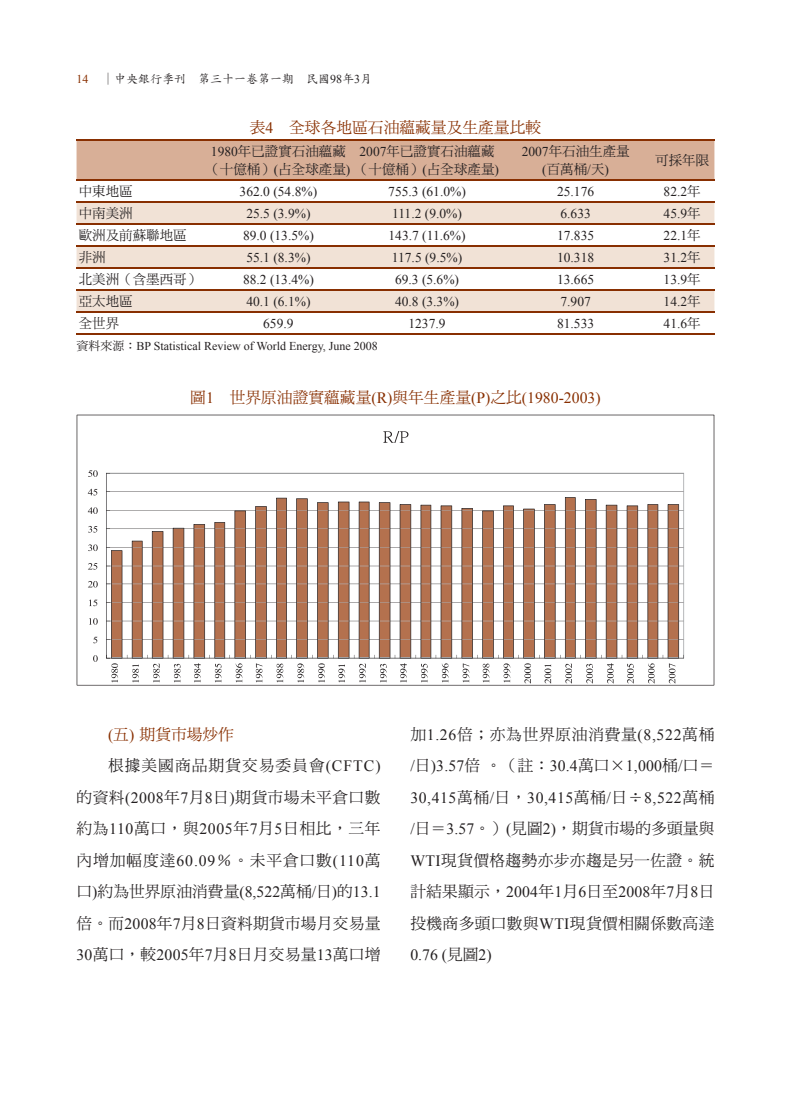
<style>
.page{position:relative;width:808px;height:1106px;background:#fff}
.page>*{position:absolute;margin:0;border:0;box-sizing:border-box;transform-origin:0 0}
.t1{font:15.75px/31.5px "DF Ming Std W5";letter-spacing:.02em;color:#231f20;text-align:justify}
.t2{font:15.75px/31.5px "Times New Roman";letter-spacing:.035em;color:#231f20}
.t3{font:15.75px "Times New Roman";color:#882f01}
.t4{font:15.75px "DF Ming Std W5";color:#882f01}
.t5{font:15.75px "DF Ming Std W5";color:#231f20}
.t6{font:15.75px "DF Ming Std W5";letter-spacing:.04em;color:#231f20}
.t7{font:15.75px "DF Ming Std W5";letter-spacing:.055em;color:#231f20}
.t8{font:15.75px "DF Ming Std W5";letter-spacing:.065em;color:#231f20}
.t9{font:13.5px "Times New Roman";color:#231f20}
.t10{font:13.5px/18px "DF Ming Std W5";color:#231f20}
.t11{font:12px "Times New Roman";color:#231f20}
.t12{font:12px "DF Kai Shu Std W5";color:#231f20}
.s1{font-family:"Times New Roman";color:#882f01}
.s2{font-family:"Times New Roman"}
.s3{font-family:"DF Ming Std W5"}
</style>
<div class="page">
<div style="left:77px;top:141px;width:637px;height:38px;background:#d8af97"></div>
<svg style="left:77px;top:202px;width:637px;height:109px;fill:#f1e2d6"></svg>
<hr style="left:77px;top:179px;width:127px;height:1px;background:#882f01">
<hr style="left:204px;top:179px;width:149px;height:1px;background:#882f01">
<hr style="left:353px;top:179px;width:148px;height:1px;background:#882f01">
<hr style="left:501px;top:179px;width:149px;height:1px;background:#882f01">
<hr style="left:650px;top:179px;width:64px;height:1px;background:#882f01">
<hr style="left:77px;top:201px;width:127px;height:1px;background:#882f01">
<hr style="left:204px;top:201px;width:149px;height:1px;background:#882f01">
<hr style="left:353px;top:201px;width:148px;height:1px;background:#882f01">
<hr style="left:501px;top:201px;width:149px;height:1px;background:#882f01">
<hr style="left:650px;top:201px;width:64px;height:1px;background:#882f01">
<hr style="left:77px;top:223px;width:127px;height:1px;background:#882f01">
<hr style="left:204px;top:223px;width:149px;height:1px;background:#882f01">
<hr style="left:353px;top:223px;width:148px;height:1px;background:#882f01">
<hr style="left:501px;top:223px;width:149px;height:1px;background:#882f01">
<hr style="left:650px;top:223px;width:64px;height:1px;background:#882f01">
<hr style="left:77px;top:245px;width:127px;height:1px;background:#882f01">
<hr style="left:204px;top:245px;width:149px;height:1px;background:#882f01">
<hr style="left:353px;top:245px;width:148px;height:1px;background:#882f01">
<hr style="left:501px;top:245px;width:149px;height:1px;background:#882f01">
<hr style="left:650px;top:245px;width:64px;height:1px;background:#882f01">
<hr style="left:77px;top:267px;width:127px;height:1px;background:#882f01">
<hr style="left:204px;top:267px;width:149px;height:1px;background:#882f01">
<hr style="left:353px;top:267px;width:148px;height:1px;background:#882f01">
<hr style="left:501px;top:267px;width:149px;height:1px;background:#882f01">
<hr style="left:650px;top:267px;width:64px;height:1px;background:#882f01">
<hr style="left:77px;top:289px;width:127px;height:1px;background:#882f01">
<hr style="left:204px;top:289px;width:149px;height:1px;background:#882f01">
<hr style="left:353px;top:289px;width:148px;height:1px;background:#882f01">
<hr style="left:501px;top:289px;width:149px;height:1px;background:#882f01">
<hr style="left:650px;top:289px;width:64px;height:1px;background:#882f01">
<hr style="left:77px;top:311px;width:127px;height:1px;background:#882f01">
<hr style="left:204px;top:311px;width:149px;height:1px;background:#882f01">
<hr style="left:353px;top:311px;width:148px;height:1px;background:#882f01">
<hr style="left:501px;top:311px;width:149px;height:1px;background:#882f01">
<hr style="left:650px;top:311px;width:64px;height:1px;background:#882f01">
<hr style="left:77px;top:139px;width:127px;height:2px;background:#882f01">
<hr style="left:204px;top:139px;width:149px;height:2px;background:#882f01">
<hr style="left:353px;top:139px;width:148px;height:2px;background:#882f01">
<hr style="left:501px;top:139px;width:149px;height:2px;background:#882f01">
<hr style="left:650px;top:139px;width:64px;height:2px;background:#882f01">
<hr style="left:77px;top:333px;width:127px;height:2px;background:#882f01">
<hr style="left:204px;top:333px;width:149px;height:2px;background:#882f01">
<hr style="left:353px;top:333px;width:148px;height:2px;background:#882f01">
<hr style="left:501px;top:333px;width:149px;height:2px;background:#882f01">
<hr style="left:650px;top:333px;width:64px;height:2px;background:#882f01">
<svg style="left:77px;top:415px;width:637px;height:270px"></svg>
<p class="t12" style="left:77px;top:73px;width:297px"><span class="s1">14</span> ∣中央銀行季刊 第三十一卷第一期 民國<span class="s2">98</span>年<span class="s2">3</span>月</p>
<p class="t4" style="left:250px;top:118px;width:293px">表<span class="s2">4</span> 全球各地區石油蘊藏量及生產量比較</p>
<p class="t10" style="left:206px;top:142px;width:294px;text-indent:4px"><span class="s2">1980</span>年已證實石油蘊藏<br>（十億桶）<span class="s2">(</span>占全球產量<span class="s2">)</span> （十億桶）<span class="s2">(</span>占全球產量<span class="s2">)</span></p>
<p class="t10" style="left:359px;top:142px;width:136px"><span class="s2">2007</span>年已證實石油蘊藏</p>
<p class="t10" style="left:522px;top:142px;width:109px;text-align:center"><span class="s2">2007</span>年石油生產量<span class="s2">(</span>百萬桶<span class="s2">/</span>天<span class="s2">)</span></p>
<p class="t10" style="left:655px;top:151px;width:55px">可採年限</p>
<p class="t10" style="left:79px;top:182px;width:56px">中東地區</p>
<p class="t9" style="left:240px;top:182px;width:79px">362.0 (54.8%)</p>
<p class="t9" style="left:388px;top:182px;width:79px">755.3 (61.0%)</p>
<p class="t9" style="left:557px;top:182px;width:39px">25.176</p>
<p class="t9" style="left:664px;top:182px;width:39px">82.2<span class="s3">年</span></p>
<p class="t10" style="left:79px;top:204px;width:56px">中南美洲</p>
<p class="t9" style="left:246px;top:204px;width:66px">25.5 (3.9%)</p>
<p class="t9" style="left:392px;top:204px;width:71px">111.2 (9.0%)</p>
<p class="t9" style="left:560px;top:204px;width:32px">6.633</p>
<p class="t9" style="left:664px;top:204px;width:39px">45.9<span class="s3">年</span></p>
<p class="t10" style="left:79px;top:226px;width:110px">歐洲及前蘇聯地區</p>
<p class="t9" style="left:243px;top:226px;width:72px">89.0 (13.5%)</p>
<p class="t9" style="left:388px;top:226px;width:79px">143.7 (11.6%)</p>
<p class="t9" style="left:557px;top:226px;width:39px">17.835</p>
<p class="t9" style="left:664px;top:226px;width:39px">22.1<span class="s3">年</span></p>
<p class="t10" style="left:79px;top:248px;width:29px">非洲</p>
<p class="t9" style="left:246px;top:248px;width:66px">55.1 (8.3%)</p>
<p class="t9" style="left:392px;top:248px;width:72px">117.5 (9.5%)</p>
<p class="t9" style="left:557px;top:248px;width:39px">10.318</p>
<p class="t9" style="left:664px;top:248px;width:39px">31.2<span class="s3">年</span></p>
<p class="t10" style="left:79px;top:270px;width:123px">北美洲（含墨西哥）</p>
<p class="t9" style="left:243px;top:270px;width:72px">88.2 (13.4%)</p>
<p class="t9" style="left:395px;top:270px;width:66px">69.3 (5.6%)</p>
<p class="t9" style="left:557px;top:270px;width:39px">13.665</p>
<p class="t9" style="left:664px;top:270px;width:39px">13.9<span class="s3">年</span></p>
<p class="t10" style="left:79px;top:292px;width:56px">亞太地區</p>
<p class="t9" style="left:246px;top:292px;width:66px">40.1 (6.1%)</p>
<p class="t9" style="left:395px;top:292px;width:66px">40.8 (3.3%)</p>
<p class="t9" style="left:560px;top:292px;width:32px">7.907</p>
<p class="t9" style="left:664px;top:292px;width:39px">14.2<span class="s3">年</span></p>
<p class="t10" style="left:79px;top:314px;width:42px">全世界</p>
<p class="t9" style="left:263px;top:314px;width:32px">659.9</p>
<p class="t9" style="left:408px;top:314px;width:39px">1237.9</p>
<p class="t9" style="left:557px;top:314px;width:39px">81.533</p>
<p class="t9" style="left:664px;top:314px;width:39px">41.6<span class="s3">年</span></p>
<p class="t11" style="left:77px;top:337px;width:303px"><span class="s3">資料來源：</span>BP Statistical Review of World Energy, June 2008</p>
<p class="t3" style="left:190px;top:387px;width:412px"><span class="s3">圖</span>1 <span class="s3">世界原油證實蘊藏量</span>(R)<span class="s3">與年生產量</span>(P)<span class="s3">之比</span>(1980-2003)</p>
<p class="t4" style="left:108px;top:725px;width:127px"><span class="s2">(</span>五<span class="s2">)</span> 期貨市場炒作</p>
<p class="t8" style="left:108px;top:757px;width:274px">根據美國商品期貨交易委員會<span class="s2">(CFTC)</span></p>
<p class="t1" style="left:77px;top:781px;width:306px">的資料<span class="s2">(2008</span>年<span class="s2">7</span>月<span class="s2">8</span>日<span class="s2">)</span>期貨市場未平倉口數</p>
<p class="t1" style="left:77px;top:812px;width:306px">約為<span class="s2">110</span>萬口，與<span class="s2">2005</span>年<span class="s2">7</span>月<span class="s2">5</span>日相比，三年</p>
<p class="t7" style="left:77px;top:851px;width:306px">內增加幅度達<span class="s2">60.09</span>％。未平倉口數<span class="s2">(110</span>萬</p>
<p class="t5" style="left:77px;top:883px;width:306px">口<span class="s2">)</span>約為世界原油消費量<span class="s2">(8,522</span>萬桶<span class="s2">/</span>日<span class="s2">)</span>的<span class="s2">13.1</span></p>
<p class="t1" style="left:77px;top:907px;width:306px">倍。而<span class="s2">2008</span>年<span class="s2">7</span>月<span class="s2">8</span>日資料期貨市場月交易量</p>
<p class="t1" style="left:77px;top:938px;width:306px"><span class="s2">30</span>萬口，較<span class="s2">2005</span>年<span class="s2">7</span>月<span class="s2">8</span>日月交易量<span class="s2">13</span>萬口增</p>
<p class="t6" style="left:410px;top:725px;width:306px">加<span class="s2">1.26</span>倍；亦為世界原油消費量<span class="s2">(8,522</span>萬桶</p>
<p class="t2" style="left:410px;top:749px;width:306px">/<span class="s3">日</span>)3.57<span class="s3">倍。（註：</span>30.4<span class="s3">萬口×</span>1,000<span class="s3">桶</span>/<span class="s3">口＝<br></span>30,415<span class="s3">萬桶</span>/<span class="s3">日，</span>30,415<span class="s3">萬桶</span>/<span class="s3">日÷</span>8,522<span class="s3">萬桶</span></p>
<p class="t1" style="left:410px;top:812px;width:306px"><span class="s2">/</span>日＝<span class="s2">3.57</span>。）<span class="s2">(</span>見圖<span class="s2">2)</span>，期貨市場的多頭量與<span class="s2">WTI</span>現貨價格趨勢亦步亦趨是另一佐證。統計結果顯示，<span class="s2">2004</span>年<span class="s2">1</span>月<span class="s2">6</span>日至<span class="s2">2008</span>年<span class="s2">7</span>月<span class="s2">8</span>日投機商多頭口數與<span class="s2">WTI</span>現貨價相關係數高達</p>
<p class="t2" style="left:410px;top:938px;width:83px">0.76 (<span class="s3">見圖</span>2)</p>
</div>
